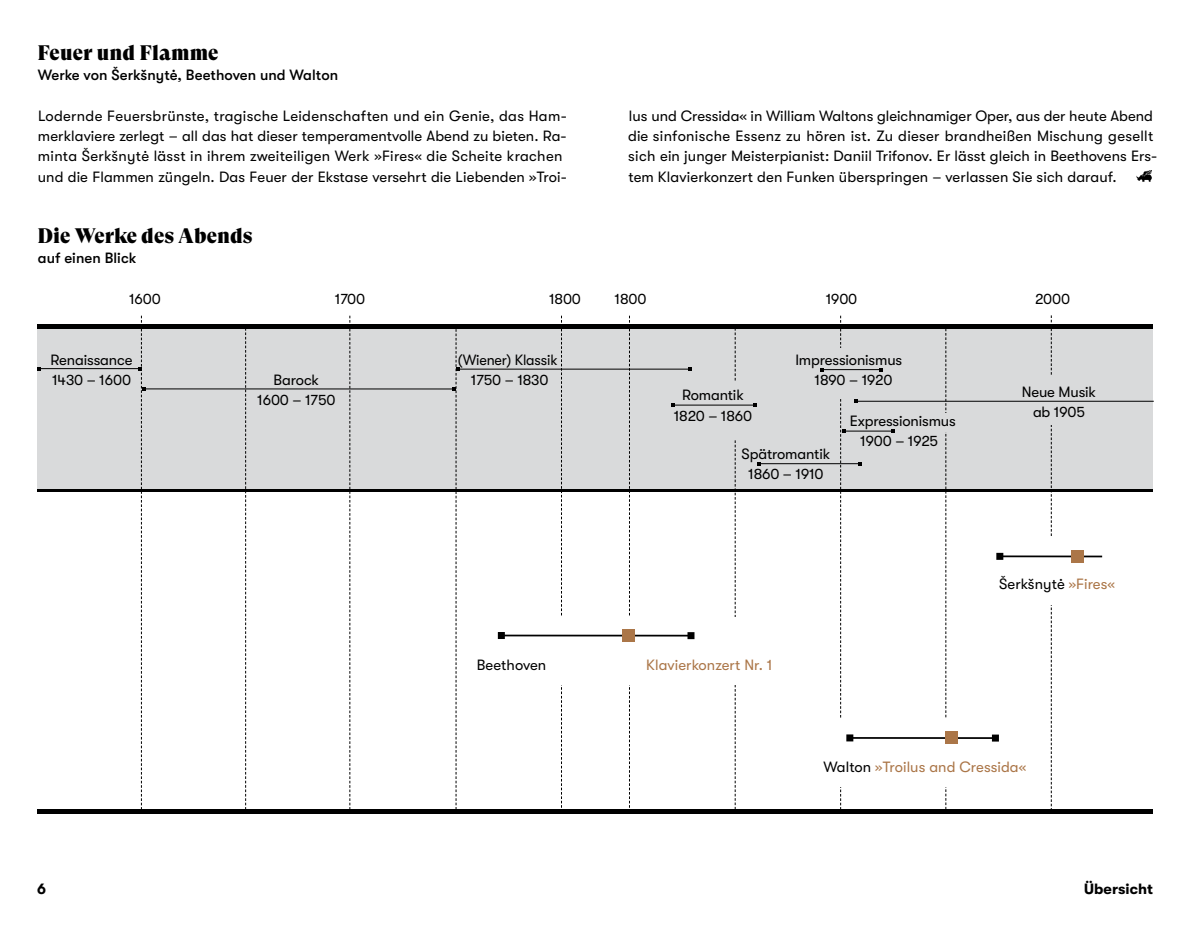
<style>
.page{position:relative;width:1191px;height:943px;background:#fff}
.page>*{position:absolute;margin:0;border:0;box-sizing:border-box;transform-origin:0 0}
.t1{font:21px "GT Super Display Super";color:#000}
.t2{font:14.88px/20.3px "GT Walsheim";letter-spacing:.005em;color:#000;text-align:center}
.t3{font:500 14.88px "GT Walsheim";letter-spacing:.005em;color:#000}
.t4{font:14.88px "GT Walsheim";letter-spacing:.005em;color:#ab7648}
.t5{font:14.88px/20.3px "GT Walsheim";letter-spacing:.005em;color:#000;text-align:center;scale:.96 1}
.t6{font:700 14.88px "GT Walsheim";letter-spacing:.005em;color:#000}
.s1{color:#ab7648}
.s2{color:#000}
</style>
<div class="page">
<div style="left:37px;top:809px;width:526px;height:5px;background:#000"></div>
<div style="left:562px;top:809px;width:591px;height:5px;background:#000"></div>
<img style="left:1136px;top:171px;width:16px;height:11px">
<div style="left:37px;top:326px;width:1116px;height:164px;background:#d9dadb"></div>
<hr style="left:37px;top:489px;width:526px;height:3px;background:#000">
<hr style="left:562px;top:489px;width:591px;height:3px;background:#000">
<div style="left:37px;top:324px;width:526px;height:5px;background:#000"></div>
<div style="left:562px;top:324px;width:591px;height:5px;background:#000"></div>
<svg style="left:245px;top:329px;width:1px;height:480px"></svg>
<svg style="left:349px;top:316px;width:1px;height:493px"></svg>
<svg style="left:561px;top:316px;width:1px;height:492px"></svg>
<svg style="left:629px;top:316px;width:1px;height:492px"></svg>
<svg style="left:734px;top:440px;width:1px;height:369px"></svg>
<svg style="left:945px;top:329px;width:1px;height:480px"></svg>
<hr style="left:39px;top:368px;width:101px;height:1px;background:#000">
<hr style="left:144px;top:388px;width:310px;height:1px;background:#000">
<svg style="left:138px;top:316px;width:8px;height:493px"></svg>
<hr style="left:673px;top:404px;width:82px;height:1px;background:#000">
<svg style="left:671px;top:403px;width:4px;height:4px"></svg>
<hr style="left:758px;top:463px;width:102px;height:1px;background:#000">
<hr style="left:458px;top:369px;width:232px;height:1px;background:#000">
<svg style="left:452px;top:329px;width:7px;height:480px"></svg>
<svg style="left:688px;top:367px;width:4px;height:4px"></svg>
<hr style="left:821px;top:369px;width:59px;height:1px;background:#000">
<div style="left:921px;top:413px;width:45px;height:19px;background:#d9dadb"></div>
<hr style="left:843px;top:430px;width:50px;height:1px;background:#000">
<svg style="left:840px;top:316px;width:5px;height:493px"></svg>
<svg style="left:891px;top:429px;width:4px;height:4px"></svg>
<svg style="left:734px;top:329px;width:1px;height:51px"></svg>
<svg style="left:1050px;top:315px;width:1px;height:494px"></svg>
<div style="left:1012px;top:376px;width:90px;height:49px;background:#d9dadb"></div>
<hr style="left:856px;top:401px;width:297px;height:1px;background:#000">
<svg style="left:854px;top:399px;width:4px;height:4px"></svg>
<div style="left:477px;top:616px;width:312px;height:68px;background:#fff"></div>
<hr style="left:501px;top:634px;width:190px;height:2px;background:#000">
<div style="left:498px;top:632px;width:7px;height:7px;background:#000"></div>
<div style="left:687px;top:632px;width:7px;height:7px;background:#000"></div>
<div style="left:622px;top:629px;width:12px;height:12px;background:#ab7648"></div>
<div style="left:826px;top:719px;width:218px;height:68px;background:#fff"></div>
<hr style="left:850px;top:737px;width:145px;height:2px;background:#000">
<div style="left:846px;top:734px;width:7px;height:7px;background:#000"></div>
<div style="left:992px;top:734px;width:7px;height:7px;background:#000"></div>
<div style="left:945px;top:731px;width:12px;height:13px;background:#ab7648"></div>
<div style="left:976px;top:537px;width:215px;height:68px;background:#fff"></div>
<hr style="left:999px;top:555px;width:103px;height:2px;background:#000">
<div style="left:996px;top:553px;width:7px;height:7px;background:#000"></div>
<div style="left:1071px;top:550px;width:12px;height:12px;background:#ab7648"></div>
<h1 class="t1" style="left:37px;top:41px;width:182px">Feuer und Flamme</h1>
<p class="t3" style="left:38px;top:66px;width:302px">Werke von Šerkšnytė, Beethoven und Walton</p>
<p class="t2" style="left:38px;top:105px;width:530px;text-align:left">Lodernde Feuersbrünste, tragische Leidenschaften und ein Genie, das Ham&shy;merklaviere zerlegt – all das hat dieser temperamentvolle Abend zu bieten. Ra&shy;minta Šerkšnytė lässt in ihrem zweiteiligen Werk »Fires« die Scheite krachen und die Flammen züngeln. Das Feuer der Ekstase versehrt die Liebenden »Troi-</p>
<p class="t2" style="left:628px;top:105px;width:530px;text-align:left">lus und Cressida« in William Waltons gleichnamiger Oper, aus der heute Abend die sinfonische Essenz zu hören ist. Zu dieser brandheißen Mischung gesellt sich ein junger Meisterpianist: Daniil Trifonov. Er lässt gleich in Beethovens Ers&shy;tem Klavierkonzert den Funken überspringen – verlassen Sie sich darauf.</p>
<h1 class="t1" style="left:37px;top:224px;width:216px">Die Werke des Abends</h1>
<p class="t3" style="left:38px;top:249px;width:100px">auf einen Blick</p>
<p class="t2" style="left:129px;top:288px;width:33px">1600</p>
<p class="t2" style="left:335px;top:288px;width:32px">1700</p>
<p class="t2" style="left:549px;top:288px;width:33px">1800</p>
<p class="t2" style="left:614px;top:288px;width:33px">1800</p>
<p class="t2" style="left:825px;top:288px;width:33px">1900</p>
<p class="t2" style="left:1035px;top:288px;width:36px">2000</p>
<p class="t2" style="left:51px;top:349px;width:83px;text-align:left">Renaissance<br>1430 – 1600</p>
<p class="t2" style="left:257px;top:370px;width:80px">Barock<br>1600 – 1750</p>
<p class="t5" style="left:458px;top:349px;width:105px">(Wiener) Klassik<br>1750 – 1830</p>
<p class="t2" style="left:814px;top:349px;width:89px;text-align:left;text-indent:-19px">Impressionismus<br>1890 – 1920</p>
<p class="t2" style="left:849px;top:410px;width:107px">Expressionismus<br>1900 – 1925</p>
<p class="t2" style="left:674px;top:385px;width:80px">Romantik<br>1820 – 1860</p>
<p class="t2" style="left:741px;top:443px;width:90px">Spätromantik<br>1860 – 1910</p>
<p class="t2" style="left:477px;top:655px;width:71px">Beethoven</p>
<p class="t4" style="left:646px;top:656px;width:128px">Klavierkonzert Nr. 1</p>
<p class="t2" style="left:1021px;top:381px;width:76px">Neue Musik ab 1905</p>
<p class="t2" style="left:999px;top:573px;width:117px">Šerkšnytė <span class="s1">»Fires«</span></p>
<p class="t4" style="left:823px;top:758px;width:204px"><span class="s2">Walton</span> »Troilus and Cressida«</p>
<p class="t6" style="left:37px;top:880px;width:10px">6</p>
<p class="t6" style="left:1084px;top:880px;width:70px">Übersicht</p>
</div>
